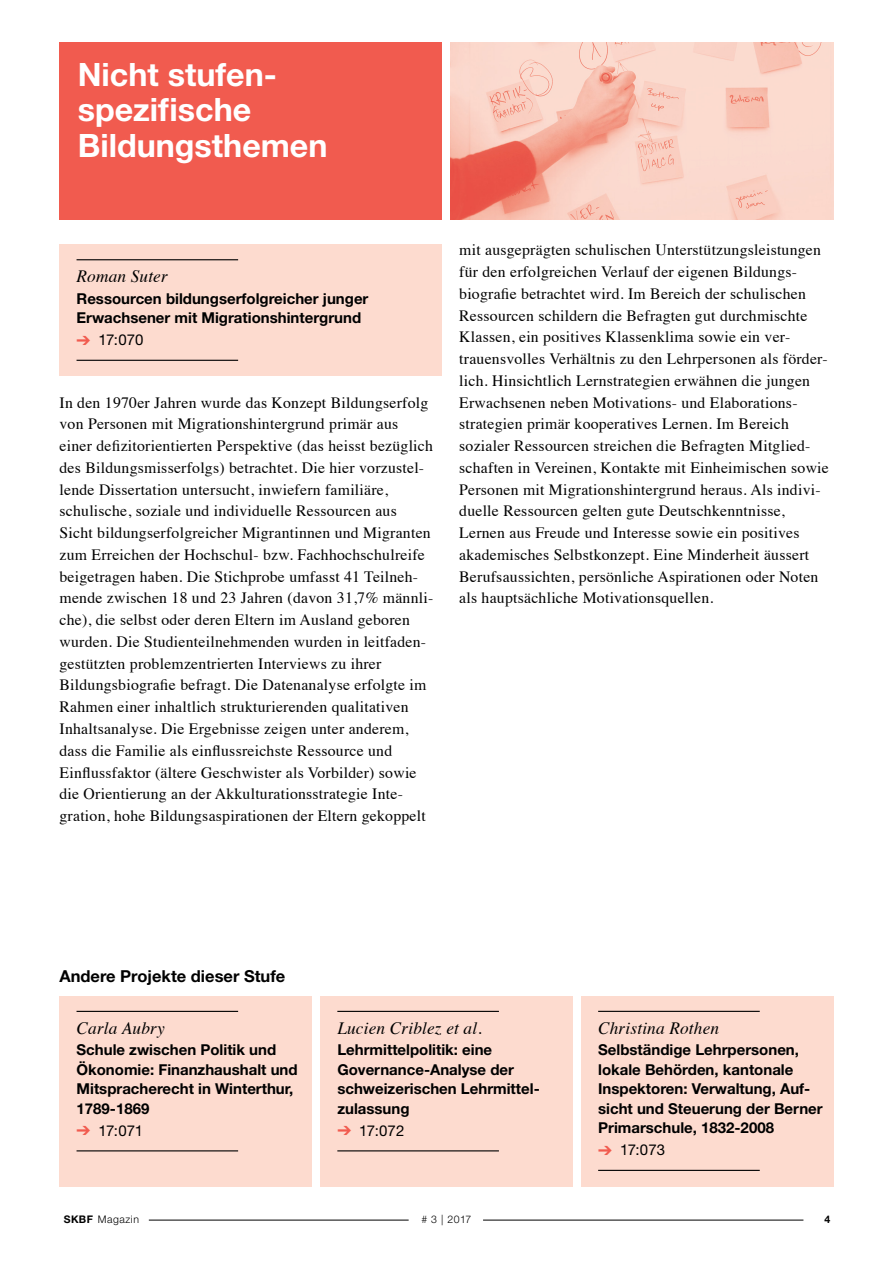
<style>
.page{position:relative;width:893px;height:1263px;background:#fff}
.page>*{position:absolute;margin:0;border:0;box-sizing:border-box;transform-origin:0 0}
.t1{font:700 32.25px/35.4px "Helvetica Neue LT";color:#fff}
.ProjektTitel_Kasten{font:italic 17.25px "Times";letter-spacing:.01em;color:#000}
.t2{font:700 16.5px "Helvetica Neue LT";color:#000}
.Lauftext_Deutsch{font:15.75px/21.8px "Times";letter-spacing:.015em;color:#000}
.ProjektTitel_Kasten-2{font:700 15px/19.5px "Helvetica Neue LT";color:#000}
.ProjektTitel_Kasten-3{font:15px "Helvetica Neue LT";letter-spacing:.005em;color:#000}
.t3{font:300 10.5px "Helvetica Neue LT";letter-spacing:.05em;color:#000}
.t4{font:700 10.5px "Helvetica Neue LT";color:#000}
.s1{color:#f15b4f}
.s2{font-weight:700}
</style>
<div class="page">
<img style="left:451px;top:43px;width:382px;height:177px">
<div style="left:60px;top:43px;width:382px;height:177px;background:#f15b4f"></div>
<div style="left:60px;top:244px;width:382px;height:132px;background:#fddbcf"></div>
<hr style="left:77px;top:259px;width:161px;height:1px;background:#000">
<hr style="left:77px;top:360px;width:161px;height:1px;background:#000">
<div style="left:60px;top:996px;width:252px;height:190px;background:#fddbcf"></div>
<hr style="left:77px;top:1011px;width:161px;height:1px;background:#000">
<hr style="left:77px;top:1150px;width:161px;height:1px;background:#000">
<hr style="left:483px;top:1220px;width:320px;height:1px;background:#000">
<hr style="left:149px;top:1220px;width:260px;height:1px;background:#000">
<div style="left:320px;top:996px;width:253px;height:190px;background:#fddbcf"></div>
<hr style="left:337px;top:1011px;width:162px;height:1px;background:#000">
<hr style="left:337px;top:1150px;width:162px;height:1px;background:#000">
<div style="left:581px;top:996px;width:252px;height:190px;background:#fddbcf"></div>
<hr style="left:598px;top:1011px;width:162px;height:1px;background:#000">
<hr style="left:598px;top:1170px;width:162px;height:1px;background:#000">
<p class="t1" style="left:78px;top:56px;width:193px">Nicht stufen-- spezifische</p>
<p class="t1" style="left:78px;top:127px;width:251px">Bildungsthemen</p>
<p class="ProjektTitel_Kasten" style="left:77px;top:261px;width:93px">Roman Suter</p>
<p class="ProjektTitel_Kasten-2" style="left:77px;top:288px;width:293px">Ressourcen bildungserfolgreicher junger<br>Erwachsener mit Migrationshintergrund</p>
<p class="ProjektTitel_Kasten-3" style="left:77px;top:331px;width:68px"><span class="s1">➔</span> 17:070</p>
<p class="Lauftext_Deutsch" style="left:60px;top:390px;width:375px">In den 1970er Jahren wurde das Konzept Bildungserfolg von Personen mit Migrationshintergrund primär aus einer defizitorientierten Perspektive (das heisst bezüglich des Bildungsmisserfolgs) betrachtet. Die hier vorzustel&shy;lende Dissertation untersucht, inwiefern familiäre, schulische, soziale und individuelle Ressourcen aus Sicht bildungserfolgreicher Migrantinnen und Migranten zum Erreichen der Hochschul- bzw. Fachhochschulreife beigetragen haben. Die Stichprobe umfasst 41 Teilneh&shy;mende zwischen 18 und 23 Jahren (davon 31,7% männli&shy;che), die selbst oder deren Eltern im Ausland geboren wurden. Die Studienteilnehmenden wurden in leitfaden&shy;gestützten problemzentrierten Interviews zu ihrer Bildungsbiografie befragt. Die Datenanalyse erfolgte im Rahmen einer inhaltlich strukturierenden qualitativen Inhaltsanalyse. Die Ergebnisse zeigen unter anderem, dass die Familie als einflussreichste Ressource und Einflussfaktor (ältere Geschwister als Vorbilder) sowie die Orientierung an der Akkulturationsstrategie Inte&shy;gration, hohe Bildungsaspirationen der Eltern gekoppelt</p>
<p class="Lauftext_Deutsch" style="left:459px;top:238px;width:371px">mit ausgeprägten schulischen Unterstützungsleistungen für den erfolgreichen Verlauf der eigenen Bildungs&shy;biografie betrachtet wird. Im Bereich der schulischen Ressourcen schildern die Befragten gut durchmischte Klassen, ein positives Klassenklima sowie ein ver&shy;trauensvolles Verhältnis zu den Lehrpersonen als förder&shy;lich. Hinsichtlich Lernstrategien erwähnen die jungen Erwachsenen neben Motivations- und Elaborations&shy;strategien primär kooperatives Lernen. Im Bereich sozialer Ressourcen streichen die Befragten Mitglied&shy;schaften in Vereinen, Kontakte mit Einheimischen sowie Personen mit Migrationshintergrund heraus. Als indivi&shy;duelle Ressourcen gelten gute Deutschkenntnisse, Lernen aus Freude und Interesse sowie ein positives akademisches Selbstkonzept. Eine Minderheit äussert Berufsaussichten, persönliche Aspirationen oder Noten als hauptsächliche Motivationsquellen.</p>
<p class="t2" style="left:59px;top:966px;width:227px">Andere Projekte dieser Stufe</p>
<p class="ProjektTitel_Kasten" style="left:77px;top:1013px;width:90px">Carla Aubry</p>
<p class="ProjektTitel_Kasten-2" style="left:77px;top:1040px;width:223px">Schule zwischen Politik und<br>Ökonomie: Finanzhaushalt und<br>Mitspracherecht in Winterthur,<br>1789-1869</p>
<p class="ProjektTitel_Kasten-3" style="left:77px;top:1121px;width:68px"><span class="s1">➔</span> 17:071</p>
<p class="ProjektTitel_Kasten" style="left:337px;top:1013px;width:146px">Lucien Criblez et al.</p>
<p class="ProjektTitel_Kasten-2" style="left:337px;top:1040px;width:202px">Lehrmittelpolitik: eine<br>Governance-Analyse der schweizerischen Lehrmittel&shy;zulassung</p>
<p class="ProjektTitel_Kasten-3" style="left:337px;top:1121px;width:68px"><span class="s1">➔</span> 17:072</p>
<p class="ProjektTitel_Kasten" style="left:598px;top:1013px;width:122px">Christina Rothen</p>
<p class="ProjektTitel_Kasten-2" style="left:598px;top:1040px;width:226px">Selbständige Lehrpersonen, lokale Behörden, kantonale<br>Inspektoren: Verwaltung, Auf&shy;sicht und Steuerung der Berner<br>Primarschule, 1832-2008</p>
<p class="ProjektTitel_Kasten-3" style="left:598px;top:1141px;width:68px"><span class="s1">➔</span> 17:073</p>
<p class="t3" style="left:64px;top:1213px;width:77px"><span class="s2">SKBF</span> Magazin</p>
<p class="t3" style="left:421px;top:1213px;width:51px"># 3 | 2017</p>
<p class="t4" style="left:824px;top:1212px;width:7px">4</p>
</div>
